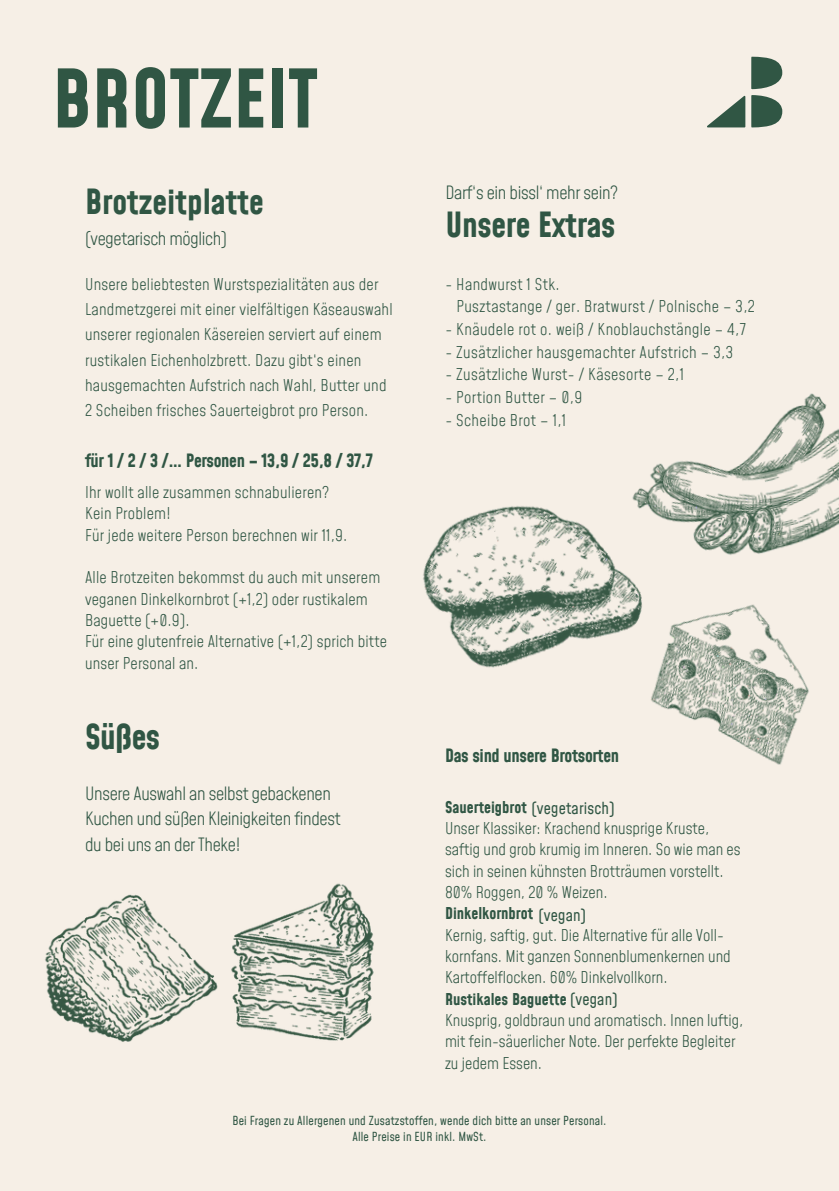
<style>
.page{position:relative;width:839px;height:1191px;background:#fff}
.page>*{position:absolute;margin:0;border:0;box-sizing:border-box;transform-origin:0 0}
.t1{font:700 78.8px "Mohave";letter-spacing:-.005em;color:#305644}
.t2{font:700 34px "Mohave";letter-spacing:-.01em;color:#305644}
.t3{font:300 18px/25.4px "Mohave";letter-spacing:-.02em;color:#305644}
.t4{font:700 18px "Mohave";letter-spacing:-.02em;color:#305644}
.t5{font:300 16px/21.4px "Mohave";letter-spacing:.015em;color:#305644}
.t6{font:16px "Mohave";letter-spacing:.015em;color:#305644}
.t7{font:12px "Mohave";letter-spacing:.015em;color:#305644}
.s1{font-weight:700}
.s2{font-weight:400}
</style>
<div class="page">
<div style="left:0;top:0;width:838px;height:1190px;background:#f6efe6"></div>
<svg style="left:751px;top:95px;width:31px;height:32px"></svg>
<svg style="left:707px;top:96px;width:38px;height:31px"></svg>
<svg style="left:751px;top:57px;width:31px;height:32px"></svg>
<img style="left:651px;top:604px;width:158px;height:161px">
<img style="left:638px;top:393px;width:200px;height:162px">
<img style="left:423px;top:490px;width:224px;height:178px">
<img style="left:45px;top:883px;width:329px;height:159px">
<h4 class="t1" style="left:52px;top:50px;width:267px">BROTZEIT</h4>
<h5 class="t2" style="left:85px;top:181px;width:180px">Brotzeitplatte</h5>
<h5 class="t3" style="left:85px;top:226px;width:143px">(vegetarisch möglich)</h5>
<h3 class="t3" style="left:445px;top:180px;width:174px">Darf‘s ein bissl‘ mehr sein?</h3>
<h3 class="t2" style="left:445px;top:203px;width:172px">Unsere Extras</h3>
<h5 class="t5" style="left:85px;top:271px;width:309px;line-height:25.4px">Unsere beliebtesten Wurstspezialitäten aus der Landmetzgerei mit einer vielfältigen Käseauswahl unserer regionalen Käsereien serviert auf einem rustikalen Eichenholzbrett. Dazu gibt‘s einen hausgemachten Aufstrich nach Wahl, Butter und 2 Scheiben frisches Sauerteigbrot pro Person.</h5>
<h3 class="t5" style="left:456px;top:272px;width:300px;line-height:22.6px;text-indent:-11px">- Handwurst 1 Stk.<br>Pusztastange / ger. Bratwurst / Polnische – 3,2</h3>
<h3 class="t5" style="left:445px;top:318px;width:302px">- Knäudele rot o. weiß / Knoblauchstängle – 4,7</h3>
<h3 class="t5" style="left:445px;top:341px;width:289px">- Zusätzlicher hausgemachter Aufstrich – 3,3</h3>
<h3 class="t5" style="left:445px;top:364px;width:240px">- Zusätzliche Wurst- / Käsesorte – 2,1</h3>
<h3 class="t5" style="left:445px;top:386px;width:138px">- Portion Butter – 0,9</h3>
<h3 class="t5" style="left:445px;top:409px;width:122px">- Scheibe Brot – 1,1</h3>
<h5 class="t4" style="left:85px;top:449px;width:289px">für 1 / 2 / 3 /… Personen – 13,9 / 25,8 / 37,7</h5>
<h4 class="t5" style="left:85px;top:481px;width:264px">Ihr wollt alle zusammen schnabulieren?<br>Kein Problem!<br>Für jede weitere Person berechnen wir 11,9.</h4>
<p class="t5" style="left:85px;top:567px;width:303px">Alle Brotzeiten bekommst du auch mit unserem veganen Dinkelkornbrot (+1,2) oder rustikalem Baguette (+0.9).<br>Für eine glutenfreie Alternative (+1,2) sprich bitte unser Personal an.</p>
<h4 class="t2" style="left:85px;top:716px;width:76px">Süßes</h4>
<h5 class="t3" style="left:85px;top:780px;width:257px">Unsere Auswahl an selbst gebackenen<br>Kuchen und süßen Kleinigkeiten findest du bei uns an der Theke!</h5>
<h2 class="t4" style="left:445px;top:745px;width:176px">Das sind unsere Brotsorten</h2>
<h5 class="t5" style="left:445px;top:796px;width:300px"><span class="s1">Sauerteigbrot</span> <span class="s2">(vegetarisch)<br></span>Unser Klassiker: Krachend knusprige Kruste, saftig und grob krumig im Inneren. So wie man es sich in seinen kühnsten Brotträumen vorstellt.<br>80% Roggen, 20 % Weizen.<br><span class="s1">Dinkelkornbrot<br></span>Kernig, saftig, gut. Die Alternative für alle Voll&shy;kornfans. Mit ganzen Sonnenblumenkernen und Kartoffelflocken. 60% Dinkelvollkorn.<br><span class="s1">Rustikales Baguette</span> <span class="s2">(vegan)<br></span>Knusprig, goldbraun und aromatisch. Innen luftig, mit fein-säuerlicher Note. Der perfekte Begleiter zu jedem Essen.</h5>
<h5 class="t6" style="left:538px;top:906px;width:49px">(vegan)</h5>
<p class="t7" style="left:232px;top:1113px;width:375px">Bei Fragen zu Allergenen und Zusatzstoffen, wende dich bitte an unser Personal.</p>
<p class="t7" style="left:352px;top:1129px;width:136px">Alle Preise in EUR inkl. MwSt.</p>
</div>
